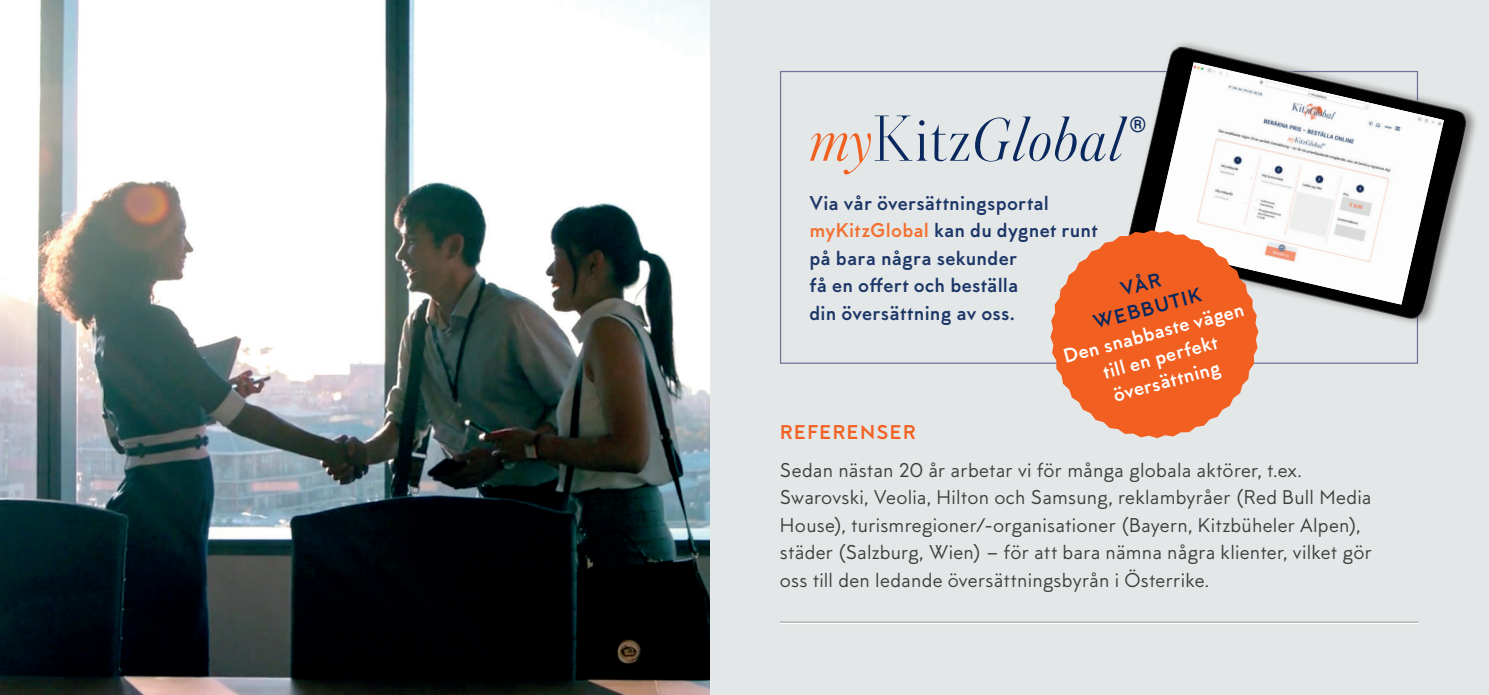
<style>
.page{position:relative;width:1489px;height:695px;background:#fff}
.page>*{position:absolute;margin:0;border:0;box-sizing:border-box;transform-origin:0 0}
.t1{font:italic 300 64.5px "Austin";letter-spacing:.025em;color:#09285e}
.t2{font:700 21.75px "Roboto";color:#09285e}
.t3{font:20px/27.5px "MTT Milano";letter-spacing:.01em;color:#3e3e3f}
.t4{font:700 20px/27.5px "MTT Milano";letter-spacing:.01em;color:#1c3668}
.t5{font:700 20px/25px "MTT Milano";color:#fff;text-align:center}
.t6{font:700 20px/25px "MTT Milano";color:#09285e;text-align:center}
.t7{font:700 20px "MTT Milano";letter-spacing:.055em;color:#f26021}
.s1{color:#f26021}
.s2{font-family:"Trivia Serif";font-style:normal}
.s3{font-style:normal}
.s4{color:#f37031}
</style>
<div class="page">
<div style="left:0;top:0;width:1488px;height:694px;background:#e4e7e7"></div>
<img style="left:0;top:0;width:709px;height:694px">
<hr style="left:780px;top:621px;width:637px;height:1px;background:#99a0a0">
<hr style="left:780px;top:622px;width:637px;height:2px;background:#fff">
<img style="left:1079px;top:43px;width:397px;height:321px">
<img style="left:1150px;top:62px;width:293px;height:242px">
<svg style="left:1050px;top:230px;width:208px;height:208px;fill:#f26021"></svg>
<h1 class="t1" style="left:809px;top:96px;width:316px"><span class="s1">my</span><span class="s2">K</span><span class="s3">itz</span>Global</h1>
<p class="t2" style="left:1129px;top:109px;width:18px">®</p>
<p class="t4" style="left:809px;top:190px;width:290px">Via vår översättningsportal <span class="s4">myKitzGlobal</span> kan du dygnet runt på bara några sekunder<br>få en offert och beställa<br>din översättning av oss.</p>
<p class="t6" style="left:1084px;top:287px;width:113px;rotate:-15deg">VÅR<br>WEBBUTIK</p>
<p class="t5" style="left:1060px;top:345px;width:188px;rotate:-15deg">Den snabbaste vägen till en perfekt översättning</p>
<p class="t7" style="left:780px;top:420px;width:137px">REFERENSER</p>
<p class="t3" style="left:780px;top:456px;width:593px">Sedan nästan 20 år arbetar vi för många globala aktörer, t.ex.<br>Swarovski, Veolia, Hilton och Samsung, reklambyråer (Red Bull Media House), turismregioner/-organisationer (Bayern, Kitzbüheler Alpen), städer (Salzburg, Wien) – för att bara nämna några klienter, vilket gör oss till den ledande översättningsbyrån i Österrike.</p>
</div>
